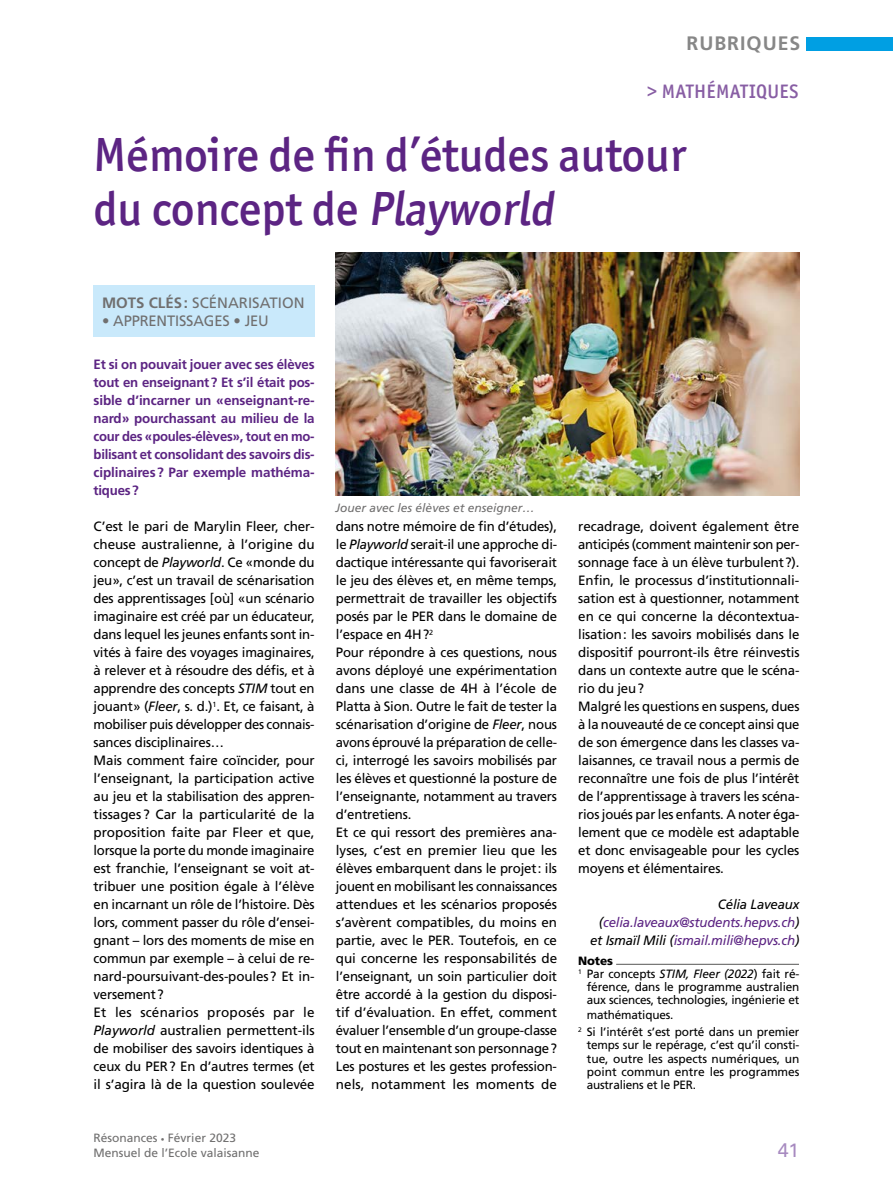
<style>
.page{position:relative;width:893px;height:1191px;background:#fff}
.page>*{position:absolute;margin:0;border:0;box-sizing:border-box;transform-origin:0 0}
.t1{font:500 48px/54px "Officina San ITC";letter-spacing:-.005em;color:#5c2483}
.t2{font:500 19.5px "Officina San ITC";letter-spacing:.02em;color:#885ea4}
.t3{font:700 19.5px "Frutiger LT Std";letter-spacing:.05em;color:#878787}
.t4{font:19.5px "Univers LT Pro 55 Roman";color:#a78ac0}
.t5{font:15px "Frutiger LT Std";letter-spacing:-.01em;color:#706f6f}
.t6{font:13.5px/18px "Frutiger LT Std";letter-spacing:-.015em;color:#000}
.t7{font:700 13.5px/18px "Frutiger LT Std";letter-spacing:-.01em;color:#5c2483;text-align:justify}
.t8{font:italic 13.5px/18px "Frutiger LT Std";letter-spacing:-.015em;color:#5c2483;text-align:right}
.t9{font:12px/13.2px "Frutiger LT Std";letter-spacing:-.01em;color:#000;text-align:justify}
.t10{font:12px/14.4px "Frutiger LT Std";color:#706f6f}
.t11{font:italic 12px "Frutiger LT Std";color:#706f6f}
.t12{font:900 12px "Frutiger LT Std";letter-spacing:-.015em;color:#000}
.s1{font-weight:700}
.s2{font-style:italic}
.s3{font-size:7.5px}
.s4{color:#000}
</style>
<div class="page">
<div style="left:806px;top:37px;width:87px;height:14px;background:#009fe3"></div>
<hr style="left:616px;top:964px;width:183px;height:1px;background:#575756">
<div style="left:94px;top:286px;width:221px;height:51px;background:#c9e9fb"></div>
<img style="left:336px;top:253px;width:463px;height:243px">
<h2 class="t3" style="left:686px;top:32px;width:115px">RUBRIQUES</h2>
<h2 class="t2" style="left:647px;top:80px;width:153px">&gt; MATHÉMATIQUES</h2>
<h1 class="t1" style="left:94px;top:128px;width:594px">Mémoire de fin d’études autour du concept de Playworld</h1>
<p class="t5" style="left:102px;top:294px;width:204px"><span class="s1">MOTS CLÉS:</span> SCÉNARISATION</p>
<p class="t5" style="left:102px;top:312px;width:168px">• APPRENTISSAGES • JEU</p>
<p class="t7" style="left:94px;top:355px;width:223px">Et si on pouvait jouer avec ses élèves tout en enseignant? Et s’il était pos&shy;sible d’incarner un «enseignant-re&shy;nard» pourchassant au milieu de la cour des «poules-élèves», tout en mo&shy;bilisant et consolidant des savoirs dis&shy;ciplinaires? Par exemple mathéma&shy;tiques?</p>
<p class="t6" style="left:94px;top:517px;width:223px">C’est le pari de Marylin Fleer, cher&shy;cheuse australienne, à l’origine du concept de <span class="s2">Playworld</span>. Ce «monde du jeu», c’est un travail de scénarisation des apprentissages [où] «un scénario imaginaire est créé par un éducateur, dans lequel les jeunes enfants sont in&shy;vités à faire des voyages imaginaires, à relever et à résoudre des défis, et à apprendre des concepts <span class="s2">STIM</span> tout en jouant» (<span class="s2">Fleer</span>, s. d.)<sup>1</sup>. Et, ce faisant, à mobiliser puis développer des connais&shy;sances disciplinaires…<br>Mais comment faire coïncider, pour l’enseignant, la participation active au jeu et la stabilisation des appren&shy;tissages? Car la particularité de la proposition faite par Fleer et que, lorsque la porte du monde imaginaire est franchie, l’enseignant se voit at&shy;tribuer une position égale à l’élève en incarnant un rôle de l’histoire. Dès lors, comment passer du rôle d’ensei&shy;gnant – lors des moments de mise en commun par exemple – à celui de re&shy;nard-poursuivant-des-poules? Et in&shy;versement?<br>Et les scénarios proposés par le <span class="s2">Playworld</span> australien permettent-ils de mobiliser des savoirs identiques à ceux du PER? En d’autres termes (et il s’agira là de la question soulevée</p>
<p class="t10" style="left:94px;top:1130px;width:168px">Résonances <span class="s3">•</span> Février 2023<br>Mensuel de l’Ecole valaisanne</p>
<p class="t11" style="left:336px;top:500px;width:200px">Jouer avec les élèves et enseigner…</p>
<p class="t6" style="left:336px;top:517px;width:223px">dans notre mémoire de fin d’études), le <span class="s2">Playworld</span> serait-il une approche di&shy;dactique intéressante qui favoriserait le jeu des élèves et, en même temps, permettrait de travailler les objectifs posés par le PER dans le domaine de l’espace en 4H?<sup>2<br></sup>Pour répondre à ces questions, nous avons déployé une expérimentation dans une classe de 4H à l’école de Platta à Sion. Outre le fait de tester la scénarisation d’origine de <span class="s2">Fleer</span>, nous avons éprouvé la préparation de celle&shy;ci, interrogé les savoirs mobilisés par les élèves et questionné la posture de l’enseignante, notamment au travers d’entretiens.<br>Et ce qui ressort des premières ana&shy;lyses, c’est en premier lieu que les élèves embarquent dans le projet: ils jouent en mobilisant les connaissances attendues et les scénarios proposés s’avèrent compatibles, du moins en partie, avec le PER. Toutefois, en ce qui concerne les responsabilités de l’enseignant, un soin particulier doit être accordé à la gestion du disposi&shy;tif d’évaluation. En effet, comment évaluer l’ensemble d’un groupe-classe tout en maintenant son personnage?<br>Les postures et les gestes profession&shy;nels, notamment les moments de</p>
<p class="t6" style="left:578px;top:517px;width:223px">recadrage, doivent également être anticipés (comment maintenir son per&shy;sonnage face à un élève turbulent?).<br>Enfin, le processus d’institutionnali&shy;sation est à questionner, notamment en ce qui concerne la décontextua&shy;lisation: les savoirs mobilisés dans le dispositif pourront-ils être réinvestis dans un contexte autre que le scéna&shy;rio du jeu?<br>Malgré les questions en suspens, dues à la nouveauté de ce concept ainsi que de son émergence dans les classes va&shy;laisannes, ce travail nous a permis de reconnaître une fois de plus l’intérêt de l’apprentissage à travers les scéna&shy;rios joués par les enfants. A noter éga&shy;lement que ce modèle est adaptable et donc envisageable pour les cycles moyens et élémentaires.</p>
<p class="t8" style="left:590px;top:895px;width:211px"><span class="s4">Célia Laveaux (</span>celia.laveaux@students.hepvs.ch<span class="s4">) et Ismaïl Mili (</span>ismail.mili@hepvs.ch<span class="s4">)</span></p>
<p class="t12" style="left:578px;top:953px;width:36px">Notes</p>
<p class="t9" style="left:578px;top:967px;width:223px"><sup>1</sup> Par concepts <span class="s2">STIM, Fleer (2022</span>) fait ré-</p>
<p class="t9" style="left:587px;top:980px;width:214px">férence, dans le programme australien</p>
<p class="t9" style="left:587px;top:993px;width:214px">aux sciences, technologies, ingénierie et</p>
<p class="t9" style="left:587px;top:1007px;width:88px">mathématiques.</p>
<p class="t9" style="left:587px;top:1025px;width:214px;text-indent:-9px"><sup>2</sup> Si l’intérêt s’est porté dans un premier temps sur le repérage, c’est qu’il consti&shy;tue, outre les aspects numériques, un point commun entre les programmes australiens et le PER.</p>
<h2 class="t4" style="left:778px;top:1136px;width:23px">41</h2>
</div>
